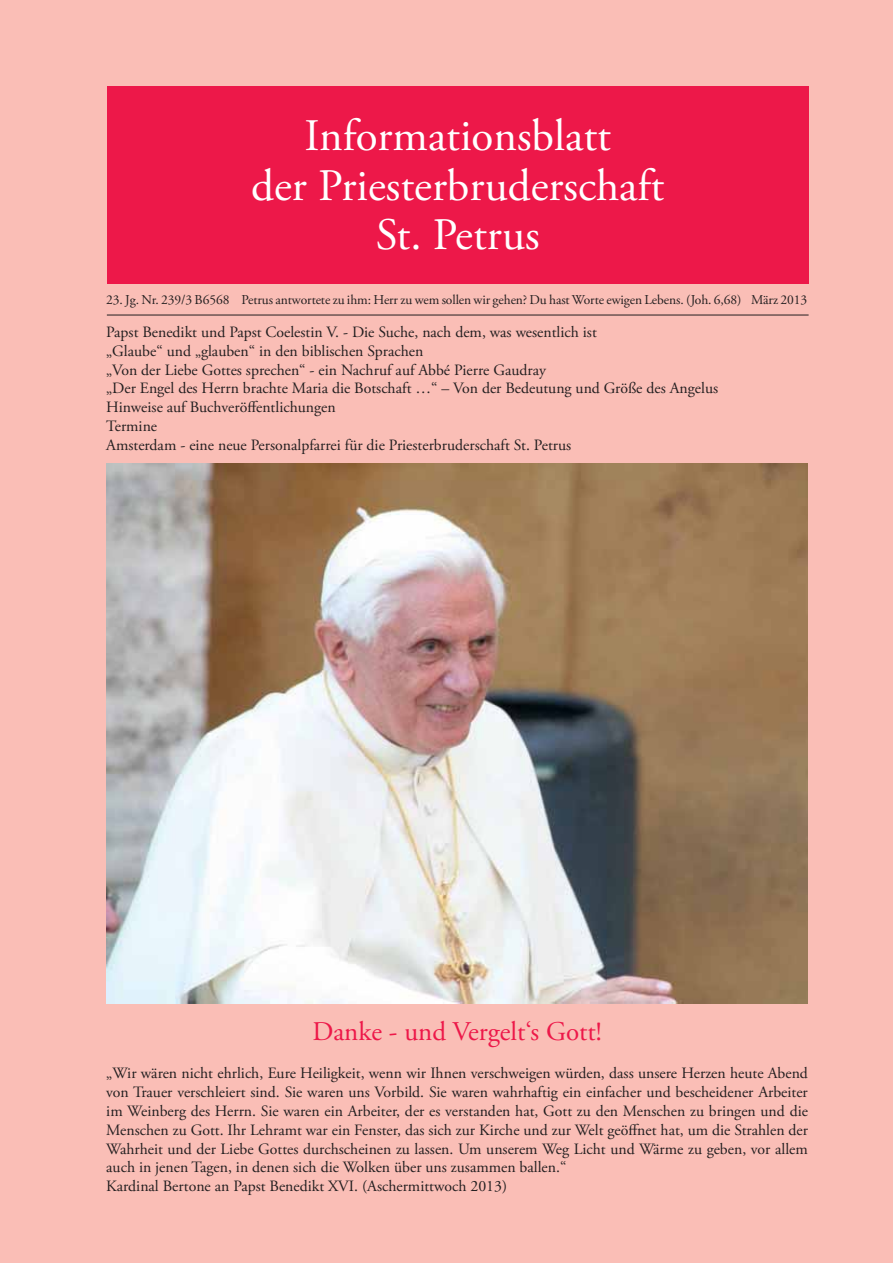
<style>
.page{position:relative;width:893px;height:1263px;background:#fabeb6}
.page>*{position:absolute;margin:0;border:0;box-sizing:border-box;transform-origin:0 0}
.t1{font:45px/49.5px "Adobe Garamond Pro";color:#fff;text-align:center}
.t2{font:27px "Adobe Garamond Pro";color:#ed1849}
.t3{font:15.75px/18.9px "Adobe Garamond Pro";color:#231f20}
.t4{font:13.5px "Adobe Garamond Pro";letter-spacing:-.005em;color:#231f20}
</style>
<div class="page">
<div style="left:107px;top:86px;width:701px;height:197px;background:#ed1849"></div>
<hr style="left:107px;top:315px;width:701px;height:1px;background:#231f20">
<img style="left:106px;top:464px;width:702px;height:540px">
<h1 class="t1" style="left:251px;top:114px;width:414px">Informationsblatt<br>der Priesterbruderschaft<br>St. Petrus</h1>
<p class="t4" style="left:106px;top:294px;width:702px">23. Jg. Nr. 239/3 B6568 Petrus antwortete zu ihm: Herr zu wem sollen wir gehen? Du hast Worte ewigen Lebens. (Joh. 6,68) März 2013</p>
<p class="t3" style="left:106px;top:323px;width:613px">Papst Benedikt und Papst Coelestin V. - Die Suche, nach dem, was wesentlich ist<br>„Glaube“ und „glauben“ in den biblischen Sprachen<br>„Von der Liebe Gottes sprechen“ - ein Nachruf auf Abbé Pierre Gaudray<br>„Der Engel des Herrn brachte Maria die Botschaft …“ – Von der Bedeutung und Größe des Angelus Hinweise auf Buchveröffentlichungen<br>Termine<br>Amsterdam - eine neue Personalpfarrei für die Priesterbruderschaft St. Petrus</p>
<h2 class="t2" style="left:312px;top:1020px;width:291px">Danke - und Vergelt‘s Gott!</h2>
<p class="t3" style="left:106px;top:1065px;width:703px">„Wir wären nicht ehrlich, Eure Heiligkeit, wenn wir Ihnen verschweigen würden, dass unsere Herzen heute Abend von Trauer verschleiert sind. Sie waren uns Vorbild. Sie waren wahrhaftig ein einfacher und bescheidener Arbeiter im Weinberg des Herrn. Sie waren ein Arbeiter, der es verstanden hat, Gott zu den Menschen zu bringen und die Menschen zu Gott. Ihr Lehramt war ein Fenster, das sich zur Kirche und zur Welt geöffnet hat, um die Strahlen der Wahrheit und der Liebe Gottes durchscheinen zu lassen. Um unserem Weg Licht und Wärme zu geben, vor allem auch in jenen Tagen, in denen sich die Wolken über uns zusammen ballen.“<br>Kardinal Bertone an Papst Benedikt XVI. (Aschermittwoch 2013)</p>
</div>
